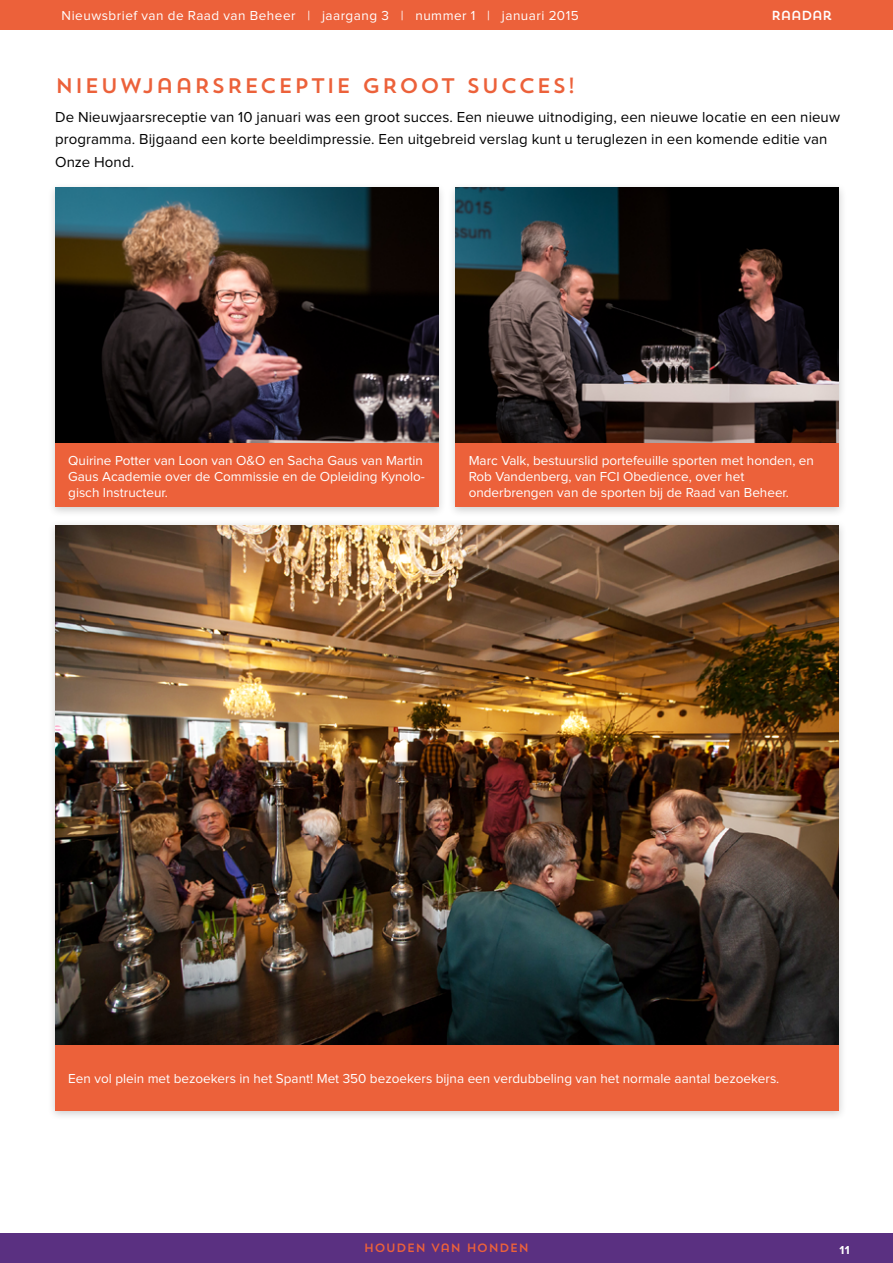
<style>
.page{position:relative;width:893px;height:1263px;background:#fff}
.page>*{position:absolute;margin:0;border:0;box-sizing:border-box;transform-origin:0 0}
.t1{font:21px "Trend Sans One";letter-spacing:.045em;color:#ec613a}
.t2{font:15px/22.5px "Proxima Nova";letter-spacing:.005em;color:#000}
.t3{font:13.5px/16.2px "Proxima Nova";color:#fff}
.t4{font:13.5px "Proxima Nova";letter-spacing:.035em;color:#fff}
.t5{font:13.05px "Trend Sans One";letter-spacing:-.07em;color:#fff}
.t6{font:12px "Trend Sans One";color:#ec613a}
.t7{font:700 12px "Proxima Nova";color:#fff}
</style>
<div class="page">
<div style="left:0;top:1233px;width:893px;height:30px;background:#5a3081"></div>
<div style="left:0;top:0;width:893px;height:30px;background:#ec613a"></div>
<div style="left:47px;top:519px;width:800px;height:603px;background:#000;opacity:.2"></div>
<img style="left:55px;top:525px;width:784px;height:520px">
<div style="left:55px;top:1045px;width:784px;height:66px;background:#ec613a"></div>
<div style="left:47px;top:182px;width:400px;height:336px;background:#000;opacity:.2"></div>
<img style="left:55px;top:188px;width:384px;height:256px">
<div style="left:55px;top:444px;width:384px;height:63px;background:#ec613a"></div>
<div style="left:447px;top:182px;width:401px;height:336px;background:#000;opacity:.2"></div>
<img style="left:455px;top:188px;width:384px;height:256px">
<div style="left:455px;top:444px;width:384px;height:63px;background:#ec613a"></div>
<p class="t4" style="left:62px;top:9px;width:519px">Nieuwsbrief van de Raad van Beheer | jaargang 3 | nummer 1 | januari 2015</p>
<p class="t5" style="left:771px;top:7px;width:63px">RAADAR</p>
<h1 class="t1" style="left:55px;top:72px;width:522px">NIEUWJAARSRECEPTIE GROOT SUCCES!</h1>
<p class="t2" style="left:55px;top:106px;width:786px">De Nieuwjaarsreceptie van 10 januari was een groot succes. Een nieuwe uitnodiging, een nieuwe locatie en een nieuw programma. Bijgaand een korte beeldimpressie. Een uitgebreid verslag kunt u teruglezen in een komende editie van<br>Onze Hond.</p>
<p class="t3" style="left:68px;top:452px;width:358px">Quirine Potter van Loon van O&amp;O en Sacha Gaus van Martin<br>Gaus Academie over de Commissie en de Opleiding Kynolo&shy;gisch Instructeur.</p>
<p class="t3" style="left:469px;top:452px;width:347px">Marc Valk, bestuurslid portefeuille sporten met honden, en<br>Rob Vandenberg, van FCI Obedience, over het onderbrengen van de sporten bij de Raad van Beheer.</p>
<p class="t3" style="left:68px;top:1071px;width:713px">Een vol plein met bezoekers in het Spant! Met 350 bezoekers bijna een verdubbeling van het normale aantal bezoekers.</p>
<p class="t6" style="left:364px;top:1240px;width:167px">HOUDEN VAN HONDEN</p>
<p class="t7" style="left:840px;top:1245px;width:11px">11</p>
</div>
